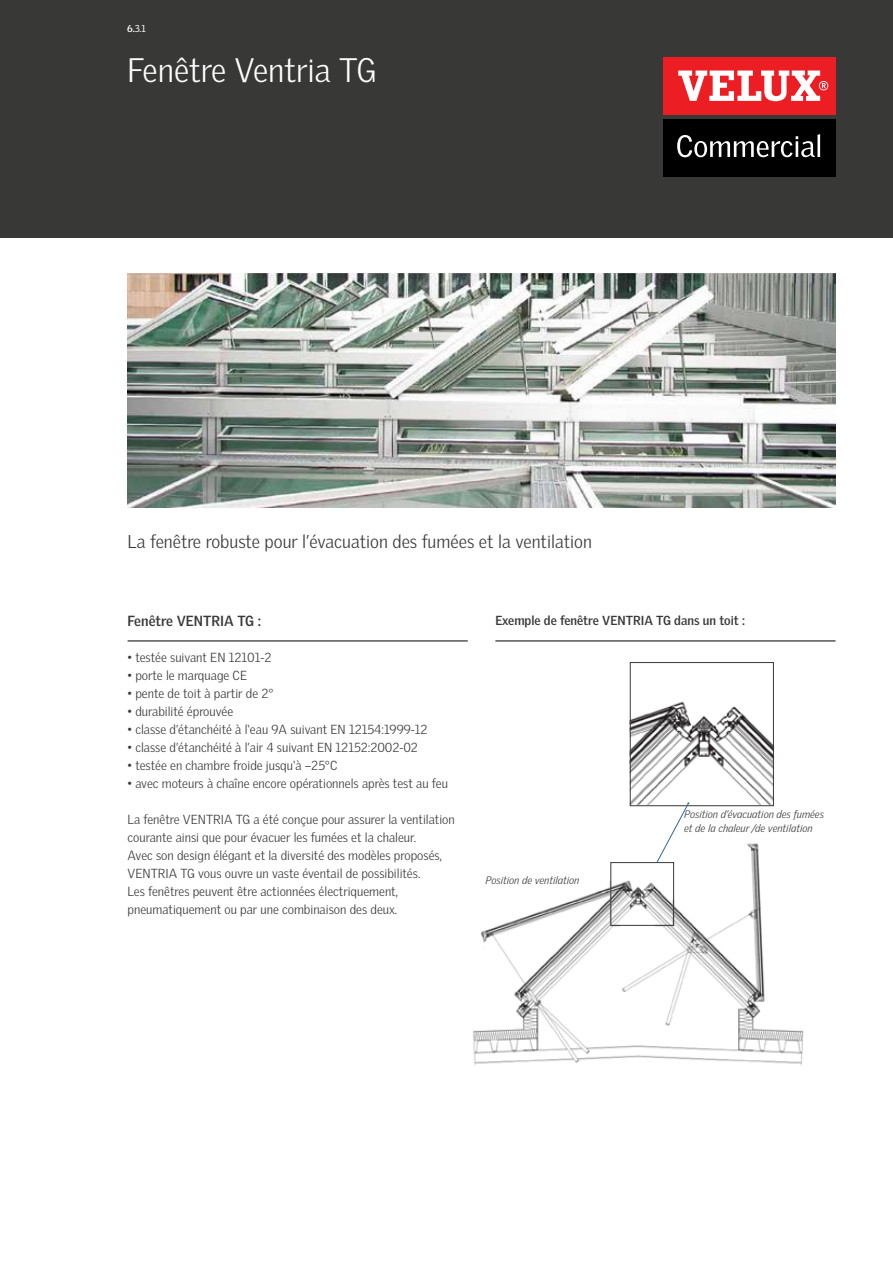
<style>
.page{position:relative;width:893px;height:1263px;background:#fff}
.page>*{position:absolute;margin:0;border:0;box-sizing:border-box;transform-origin:0 0}
.t1{font:300 33px "Velux Gothic";color:#fff}
.t2{font:300 18px "Velux Gothic";color:#383837}
.t3{font:700 14.25px "Velux Gothic";color:#383837}
.t4{font:300 12.75px/18px "Velux Gothic";color:#383837}
.t5{font:700 12.75px "Velux Gothic";color:#383837}
.t6{font:italic 300 10.5px/13.5px "Velux Gothic";color:#383837}
.t7{font:9.75px "Velux Gothic";color:#fff}
.s1{font-weight:700}
</style>
<div class="page">
<img style="left:128px;top:273px;width:708px;height:234px">
<img style="left:632px;top:701px;width:140px;height:103px">
<div style="left:630px;top:662px;width:144px;height:144px;border:1px solid #383837"></div>
<hr style="left:128px;top:641px;width:340px;height:1px;background:#000">
<img style="left:473px;top:843px;width:331px;height:222px">
<div style="left:611px;top:862px;width:63px;height:63px;border:1px solid #383837"></div>
<svg style="left:656px;top:802px;width:33px;height:61px"></svg>
<div style="left:0;top:0;width:893px;height:237px;background:#383837"></div>
<div style="left:663px;top:57px;width:173px;height:58px;background:#ed1d24"></div>
<svg style="left:678px;top:71px;width:150px;height:30px"></svg>
<div style="left:663px;top:119px;width:173px;height:58px;background:#000"></div>
<svg style="left:677px;top:134px;width:143px;height:23px"></svg>
<hr style="left:495px;top:641px;width:341px;height:1px;background:#000">
<p class="t7" style="left:127px;top:23px;width:20px"><span class="s1">6.</span>3.1</p>
<h1 class="t1" style="left:127px;top:51px;width:251px">Fenêtre Ventria TG</h1>
<h2 class="t2" style="left:128px;top:531px;width:466px">La fenêtre robuste pour l’évacuation des fumées et la ventilation</h2>
<p class="t3" style="left:128px;top:612px;width:135px">Fenêtre VENTRIA TG :</p>
<p class="t4" style="left:128px;top:648px;width:145px">• testée suivant EN 12101-2</p>
<p class="t4" style="left:128px;top:666px;width:121px">• porte le marquage CE</p>
<p class="t4" style="left:128px;top:684px;width:148px">• pente de toit à partir de 2°</p>
<p class="t4" style="left:128px;top:702px;width:107px">• durabilité éprouvée</p>
<p class="t4" style="left:128px;top:720px;width:301px">• classe d’étanchéité à l‘eau 9A suivant EN 12154:1999-12</p>
<p class="t4" style="left:128px;top:738px;width:292px">• classe d’étanchéité à l’air 4 suivant EN 12152:2002-02</p>
<p class="t4" style="left:128px;top:756px;width:211px">• testée en chambre froide jusqu‘à –25°C</p>
<p class="t4" style="left:128px;top:774px;width:322px">• avec moteurs à chaîne encore opérationnels après test au feu</p>
<p class="t4" style="left:128px;top:810px;width:329px">La fenêtre VENTRIA TG a été conçue pour assurer la ventilation courante ainsi que pour évacuer les fumées et la chaleur.<br>Avec son design élégant et la diversité des modèles proposés, VENTRIA TG vous ouvre un vaste éventail de possibilités.<br>Les fenêtres peuvent être actionnées électriquement, pneumatiquement ou par une combinaison des deux.</p>
<p class="t5" style="left:495px;top:613px;width:251px">Exemple de fenêtre VENTRIA TG dans un toit :</p>
<p class="t6" style="left:486px;top:873px;width:95px">Position de ventilation</p>
<p class="t6" style="left:684px;top:807px;width:141px">Position d’évacuation des fumées et de la chaleur /de ventilation</p>
</div>
